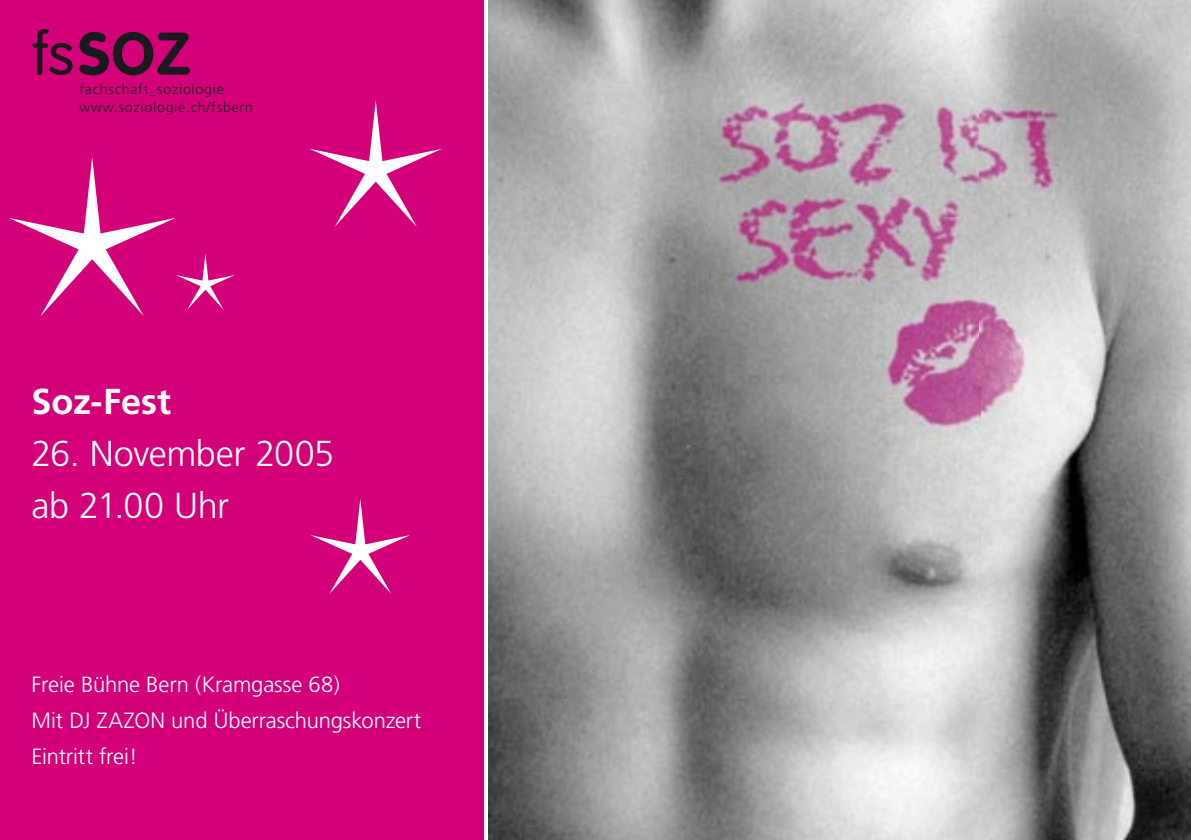
<style>
.page{position:relative;width:1191px;height:840px;background:#fff}
.page>*{position:absolute;margin:0;border:0;box-sizing:border-box;transform-origin:0 0}
.t1{font:700 59px "VAG Rounded";color:#191a1e}
.t2{font:300 36px/52px "Frutiger";letter-spacing:-.01em;color:#fff}
.t3{font:700 36px "Frutiger";color:#fff}
.t4{font:300 22px/36px "Frutiger";letter-spacing:-.005em;color:#fff}
.t5{font:300 14px/18px "Frutiger";letter-spacing:.06em;color:#191a1e}
.s1{font-weight:300}
</style>
<div class="page">
<div style="left:0;top:0;width:484px;height:839px;background:#d3007a"></div>
<img style="left:488px;top:0;width:703px;height:839px">
<svg style="left:309px;top:100px;width:133px;height:127px"></svg>
<svg style="left:310px;top:499px;width:100px;height:94px"></svg>
<svg style="left:9px;top:157px;width:226px;height:159px"></svg>
<h1 class="t1" style="left:32px;top:19px;width:160px"><span class="s1">fs</span>SOZ</h1>
<p class="t5" style="left:79px;top:81px;width:175px">fachschaft_soziologie www.soziologie.ch/fsbern</p>
<h2 class="t3" style="left:32px;top:380px;width:141px">Soz-Fest</h2>
<h2 class="t2" style="left:32px;top:427px;width:304px">26. November 2005 ab 21.00 Uhr</h2>
<p class="t4" style="left:32px;top:666px;width:391px">Freie Bühne Bern (Kramgasse 68)<br>Mit DJ ZAZON und Überraschungskonzert<br>Eintritt frei!</p>
</div>
